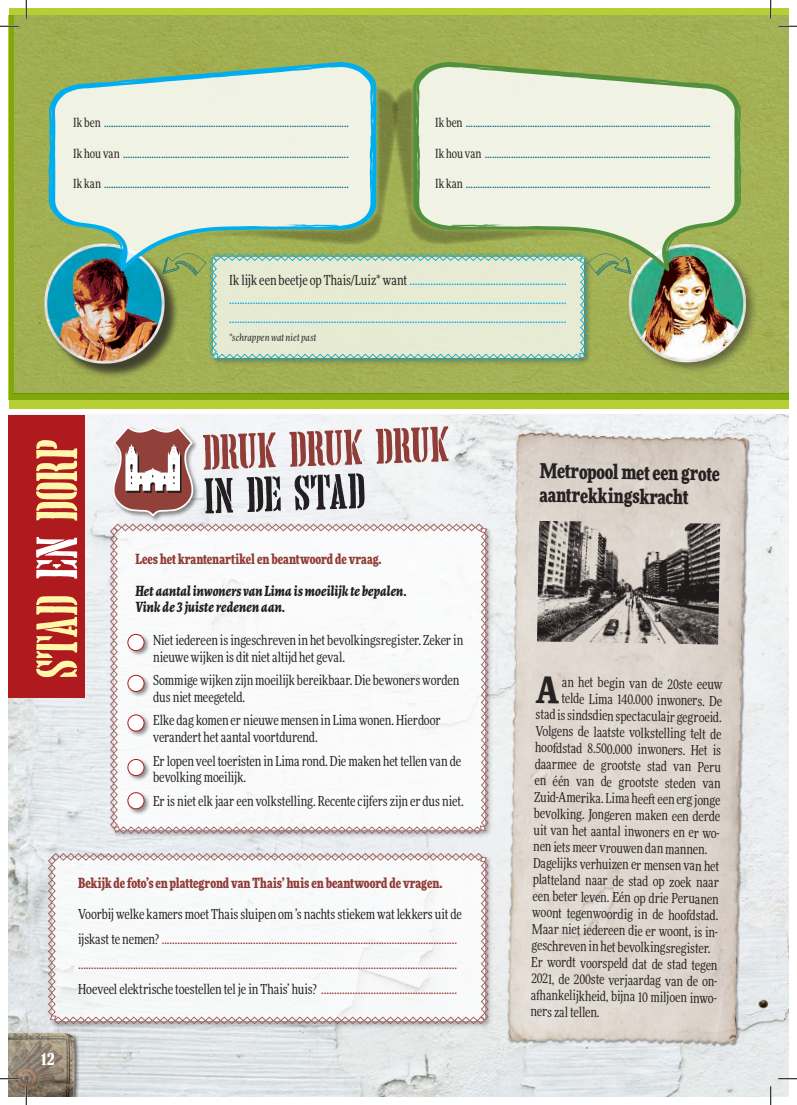
<style>
.page{position:relative;width:797px;height:1105px;background:#fff}
.page>*{position:absolute;margin:0;border:0;box-sizing:border-box;transform-origin:0 0}
.t1{font:58.5px "Hand Printing Press Stencil demo";letter-spacing:-.01em;color:#fff8aa}
.t2{font:50px "Hand Printing Press Stencil demo";color:#903c37}
.t3{font:50px "Hand Printing Press Stencil demo";color:#231f20}
.t4{font:900 condensed 20px/24px "More Pro";color:#231f20}
.t5{font:condensed 15.25px "Bernard";color:#fff}
.t6{font:condensed 13.75px/16.5px "More Pro";letter-spacing:-.005em;color:#231f20}
.t7{font:condensed 13.75px/25px "More Pro";letter-spacing:-.005em;color:#903c37}
.t8{font:condensed 13.75px/18.8px "More Pro";color:#00aeef;text-align:justify}
.t9{font:900 condensed 13.75px "More Pro";color:#903c37}
.t10{font:italic 900 condensed 13.75px/16.5px "More Pro";color:#231f20}
.t11{font:condensed 12.5px "More Pro";letter-spacing:.01em;color:#068}
.t12{font:italic condensed 10px "More Pro";letter-spacing:.01em;color:#231f20}
.s1{color:#231f20}
.s2{color:#fff}
</style>
<div class="page">
<img style="left:9px;top:415px;width:779px;height:681px">
<div style="left:9px;top:9px;width:779px;height:400px;background:#b5cf34"></div>
<div style="left:9px;top:16px;width:779px;height:384px;background:linear-gradient(to right,#80a80a,#80a80a)"></div>
<div style="left:14px;top:16px;width:774px;height:377px;background:#a2b054"></div>
<img style="left:9px;top:1024px;width:82px;height:72px">
<img style="left:750px;top:722px;width:38px;height:19px">
<div style="left:47px;top:245px;width:133px;height:134px;background:#231f20;opacity:.75"></div>
<img style="left:36px;top:235px;width:137px;height:136px">
<div style="left:626px;top:242px;width:132px;height:132px;background:#231f20;opacity:.5"></div>
<img style="left:623px;top:243px;width:126px;height:122px">
<svg style="left:123px;top:55px;width:265px;height:248px"></svg>
<svg style="left:388px;top:55px;width:278px;height:248px;fill:#9fae52"></svg>
<svg style="left:49px;top:62px;width:327px;height:210px;fill:#f0f2e4"></svg>
<svg style="left:413px;top:62px;width:328px;height:210px;fill:#f0f2e4"></svg>
<div style="left:208px;top:253px;width:385px;height:114px;background:#9ca951"></div>
<div style="left:109px;top:523px;width:385px;height:317px;background:#231f20;opacity:.5"></div>
<svg style="left:110px;top:523px;width:379px;height:311px"></svg>
<div style="left:47px;top:852px;width:447px;height:178px;background:#231f20;opacity:.5"></div>
<svg style="left:48px;top:853px;width:441px;height:172px"></svg>
<svg style="left:162px;top:252px;width:469px;height:110px"></svg>
<div style="left:9px;top:415px;width:76px;height:283px;background:#ae1a1e"></div>
<div style="left:126px;top:633px;width:24px;height:24px;background:#231f20;opacity:.5"></div>
<div style="left:128px;top:634px;width:16px;height:17px;background:#fff;border-radius:50%"></div>
<div style="left:128px;top:634px;width:16px;height:17px;border:1px solid #ae1a1e;border-radius:50%"></div>
<div style="left:126px;top:674px;width:24px;height:24px;background:#231f20;opacity:.5"></div>
<div style="left:128px;top:675px;width:16px;height:16px;background:#fff;border-radius:50%"></div>
<div style="left:128px;top:675px;width:16px;height:17px;border:1px solid #ae1a1e;border-radius:50%"></div>
<div style="left:126px;top:713px;width:24px;height:25px;background:#231f20;opacity:.5"></div>
<div style="left:128px;top:715px;width:16px;height:16px;background:#fff;border-radius:50%"></div>
<div style="left:128px;top:715px;width:16px;height:16px;border:1px solid #ae1a1e;border-radius:50%"></div>
<div style="left:126px;top:758px;width:24px;height:24px;background:#231f20;opacity:.5"></div>
<div style="left:128px;top:759px;width:16px;height:17px;background:#fff;border-radius:50%"></div>
<div style="left:128px;top:759px;width:16px;height:17px;border:1px solid #ae1a1e;border-radius:50%"></div>
<div style="left:126px;top:791px;width:24px;height:24px;background:#231f20;opacity:.5"></div>
<div style="left:128px;top:793px;width:16px;height:16px;background:#fff;border-radius:50%"></div>
<div style="left:128px;top:792px;width:16px;height:17px;border:1px solid #ae1a1e;border-radius:50%"></div>
<img style="left:506px;top:432px;width:243px;height:613px">
<img style="left:537px;top:521px;width:183px;height:124px">
<div style="left:111px;top:425px;width:89px;height:97px;background:#231f20;opacity:.5"></div>
<svg style="left:112px;top:421px;width:82px;height:96px"></svg>
<svg style="left:0;top:25px;width:19px;height:2px"></svg>
<svg style="left:778px;top:25px;width:19px;height:2px"></svg>
<svg style="left:0;top:1078px;width:19px;height:1px"></svg>
<svg style="left:778px;top:1078px;width:19px;height:1px"></svg>
<svg style="left:25px;top:0;width:2px;height:19px"></svg>
<svg style="left:25px;top:1086px;width:2px;height:19px"></svg>
<svg style="left:770px;top:0;width:1px;height:19px"></svg>
<svg style="left:770px;top:1086px;width:1px;height:19px"></svg>
<svg style="left:536px;top:676px;width:23px;height:27px"></svg>
<p class="t11" style="left:73px;top:114px;width:277px"><span class="s1">Ik ben</span> .......................................................................................................</p>
<p class="t11" style="left:73px;top:145px;width:277px"><span class="s1">Ik hou van</span> ...............................................................................................</p>
<p class="t11" style="left:73px;top:176px;width:277px"><span class="s1">Ik kan</span> .......................................................................................................</p>
<p class="t11" style="left:435px;top:114px;width:277px"><span class="s1">Ik ben</span> .......................................................................................................</p>
<p class="t11" style="left:435px;top:145px;width:277px"><span class="s1">Ik hou van</span> ...............................................................................................</p>
<p class="t11" style="left:435px;top:176px;width:277px"><span class="s1">Ik kan</span> .......................................................................................................</p>
<p class="t8" style="left:229px;top:270px;width:338px"><span class="s1">Ik lijk een beetje op Thais/Luiz* want</span> ............................................................ ................................................................................................................................. .................................................................................................................................</p>
<p class="t12" style="left:229px;top:331px;width:89px">*schrappen wat niet past</p>
<h1 class="t1" style="left:35px;top:677px;width:241px;rotate:-90deg">STAD <span class="s2">EN</span> DORP</h1>
<h2 class="t2" style="left:203px;top:434px;width:248px;rotate:-2deg">DRUK DRUK DRUK</h2>
<h2 class="t3" style="left:204px;top:478px;width:164px;rotate:-2deg">IN DE STAD</h2>
<p class="t9" style="left:135px;top:548px;width:248px">Lees het krantenartikel en beantwoord de vraag.</p>
<p class="t10" style="left:135px;top:581px;width:273px">Het aantal inwoners van Lima is moeilijk te bepalen.<br>Vink de 3 juiste redenen aan.</p>
<p class="t6" style="left:153px;top:632px;width:311px">Niet iedereen is ingeschreven in het bevolkingsregister. Zeker in nieuwe wijken is dit niet altijd het geval.</p>
<p class="t6" style="left:153px;top:672px;width:308px">Sommige wijken zijn moeilijk bereikbaar. Die bewoners worden dus niet meegeteld.</p>
<p class="t6" style="left:153px;top:712px;width:289px">Elke dag komen er nieuwe mensen in Lima wonen. Hierdoor verandert het aantal voortdurend.</p>
<p class="t6" style="left:153px;top:752px;width:309px">Er lopen veel toeristen in Lima rond. Die maken het tellen van de bevolking moeilijk.</p>
<p class="t6" style="left:153px;top:792px;width:312px">Er is niet elk jaar een volkstelling. Recente cijfers zijn er dus niet.</p>
<p class="t5" style="left:41px;top:1050px;width:15px">12</p>
<p class="t9" style="left:78px;top:872px;width:366px">Bekijk de foto’s en plattegrond van Thais’ huis en beantwoord de vragen.</p>
<p class="t7" style="left:78px;top:901px;width:385px"><span class="s1">Voorbij welke kamers moet Thais sluipen om ’s nachts stiekem wat lekkers uit de ijskast te nemen?</span> ................................................................................................................. .................................................................................................................................................<br><span class="s1">Hoeveel elektrische toestellen tel je in Thais’ huis?</span> ....................................................</p>
<h3 class="t4" style="left:540px;top:457px;width:181px;rotate:1deg">Metropool met een grote aantrekkingskracht</h3>
<p class="t6" style="left:562px;top:673px;width:162px;rotate:1deg">an het begin van de 20ste eeuw</p>
<p class="t6" style="left:561px;top:690px;width:162px;rotate:1deg">telde Lima 140.000 inwoners. De</p>
<p class="t6" style="left:536px;top:706px;width:188px;rotate:1deg">stad is sindsdien spectaculair gegroeid.</p>
<p class="t6" style="left:535px;top:722px;width:188px;rotate:1deg">Volgens de laatste volkstelling telt de</p>
<p class="t6" style="left:535px;top:739px;width:188px;rotate:1deg">hoofdstad 8.500.000 inwoners. Het is</p>
<p class="t6" style="left:535px;top:755px;width:188px;rotate:1deg">daarmee de grootste stad van Peru</p>
<p class="t6" style="left:534px;top:772px;width:188px;rotate:1deg">en één van de grootste steden van</p>
<p class="t6" style="left:534px;top:788px;width:188px;rotate:1deg">Zuid-Amerika. Lima heeft een erg jonge</p>
<p class="t6" style="left:534px;top:805px;width:188px;rotate:1deg">bevolking. Jongeren maken een derde</p>
<p class="t6" style="left:534px;top:821px;width:191px;rotate:1deg">uit van het aantal inwoners en er wo-</p>
<p class="t6" style="left:533px;top:838px;width:175px;rotate:1deg">nen iets meer vrouwen dan mannen.</p>
<p class="t6" style="left:533px;top:854px;width:188px;rotate:1deg">Dagelijks verhuizen er mensen van het</p>
<p class="t6" style="left:533px;top:871px;width:188px;rotate:1deg">platteland naar de stad op zoek naar</p>
<p class="t6" style="left:532px;top:887px;width:188px;rotate:1deg">een beter leven. Eén op drie Peruanen</p>
<p class="t6" style="left:532px;top:904px;width:188px;rotate:1deg">woont tegenwoordig in de hoofdstad.</p>
<p class="t6" style="left:532px;top:920px;width:191px;rotate:1deg">Maar niet iedereen die er woont, is in-</p>
<p class="t6" style="left:532px;top:937px;width:180px;rotate:1deg">geschreven in het bevolkingsregister.</p>
<p class="t6" style="left:531px;top:953px;width:188px;rotate:1deg">Er wordt voorspeld dat de stad tegen</p>
<p class="t6" style="left:531px;top:970px;width:191px;rotate:1deg">2021, de 200ste verjaardag van de on-</p>
<p class="t6" style="left:531px;top:986px;width:191px;rotate:1deg">afh ankelijkheid, bijna 10 miljoen inwo-</p>
<p class="t6" style="left:530px;top:1003px;width:71px;rotate:1deg">ners zal tellen.</p>
</div>
